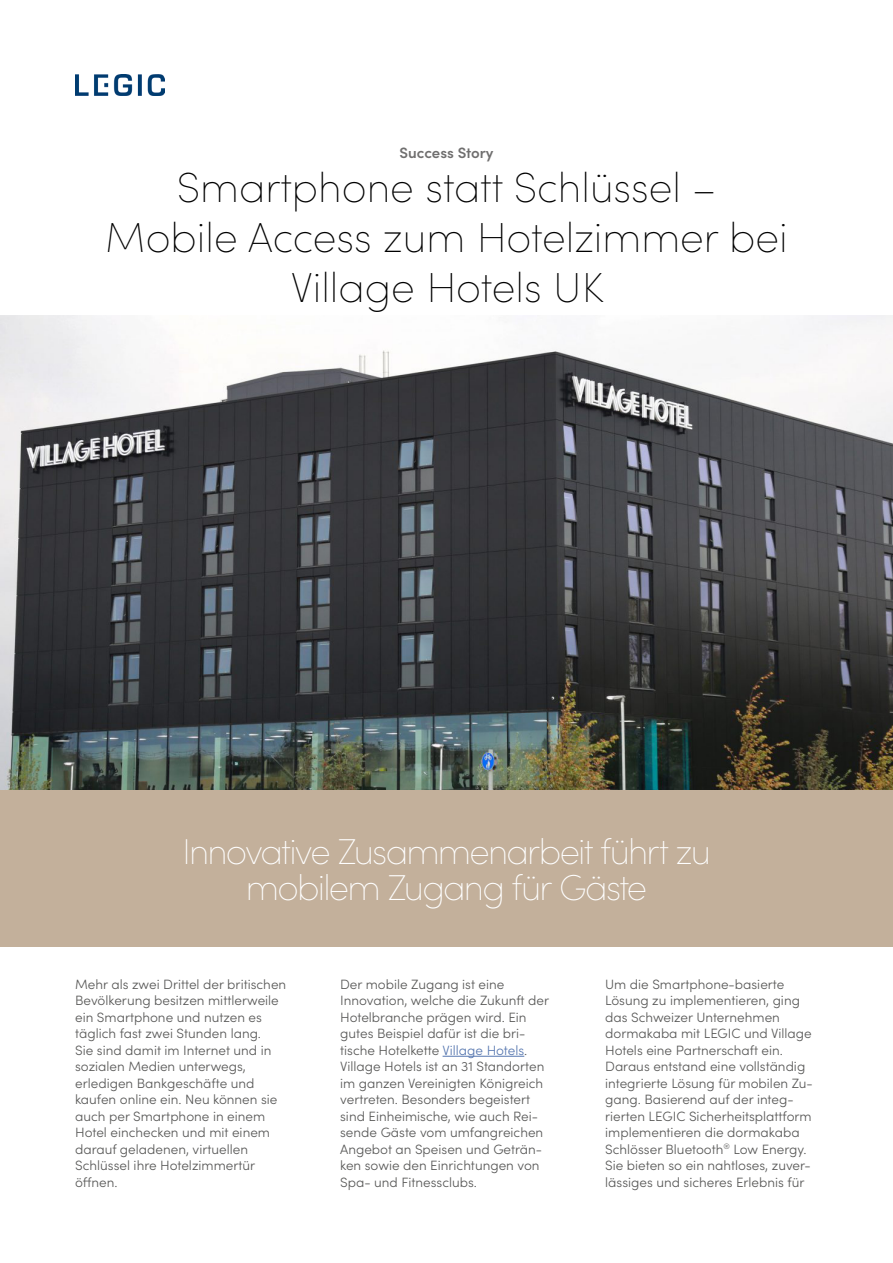
<style>
.page{position:relative;width:893px;height:1263px;background:#fff}
.page>*{position:absolute;margin:0;border:0;box-sizing:border-box;transform-origin:0 0}
.t1{font:200 42px/50.4px "Sofia Pro";color:#000;text-align:center}
.t2{font:200 36px/36px "Sofia Pro";letter-spacing:-.05em;color:#fff;text-align:center}
.t3{font:600 15px "Sofia Pro";letter-spacing:-.005em;color:#706f6f}
.t4{font:300 13.5px/16.5px "Sofia Pro";color:#575756}
.s1{color:#5576af}
</style>
<div class="page">
<div style="left:0;top:789px;width:893px;height:158px;background:#c3b09b"></div>
<img style="left:0;top:316px;width:893px;height:473px">
<img style="left:75px;top:74px;width:90px;height:22px">
<hr style="left:443px;top:1056px;width:81px;height:1px;background:#5576af">
<p class="t3" style="left:400px;top:141px;width:95px">Success Story</p>
<h1 class="t1" style="left:105px;top:159px;width:684px">Smartphone statt Schlüssel –<br>Mobile Access zum Hotelzimmer bei<br>Village Hotels UK</h1>
<h2 class="t2" style="left:182px;top:831px;width:530px">Innovative Zusammenarbeit führt zu mobilem Zugang für Gäste</h2>
<p class="t4" style="left:75px;top:975px;width:213px">Mehr als zwei Drittel der britischen<br>Bevölkerung besitzen mittlerweile ein Smartphone und nutzen es täglich fast zwei Stunden lang.<br>Sie sind damit im Internet und in sozialen Medien unterwegs, erledigen Bankgeschäfte und kaufen online ein. Neu können sie auch per Smartphone in einem<br>Hotel einchecken und mit einem darauf geladenen, virtuellen<br>Schlüssel ihre Hotelzimmertür öffnen.</p>
<p class="t4" style="left:340px;top:975px;width:210px">Der mobile Zugang ist eine<br>Innovation, welche die Zukunft der<br>Hotelbranche prägen wird. Ein gutes Beispiel dafür ist die bri&shy;tische Hotelkette <span class="s1">Village Hotels</span>.<br>Village Hotels ist an 31 Standorten im ganzen Vereinigten Königreich vertreten. Besonders begeistert sind Einheimische, wie auch Rei&shy;sende Gäste vom umfangreichen<br>Angebot an Speisen und Geträn&shy;ken sowie den Einrichtungen von<br>Spa- und Fitnessclubs.</p>
<p class="t4" style="left:605px;top:975px;width:209px">Um die Smartphone-basierte<br>Lösung zu implementieren, ging das Schweizer Unternehmen dormakaba mit LEGIC und Village<br>Hotels eine Partnerschaft ein.<br>Daraus entstand eine vollständig integrierte Lösung für mobilen Zu&shy;gang. Basierend auf der integ&shy;rierten LEGIC Sicherheitsplattform implementieren die dormakaba<br>Schlösser Bluetooth<sup>®</sup> Low Energy.<br>Sie bieten so ein nahtloses, zuver&shy;lässiges und sicheres Erlebnis für</p>
</div>
